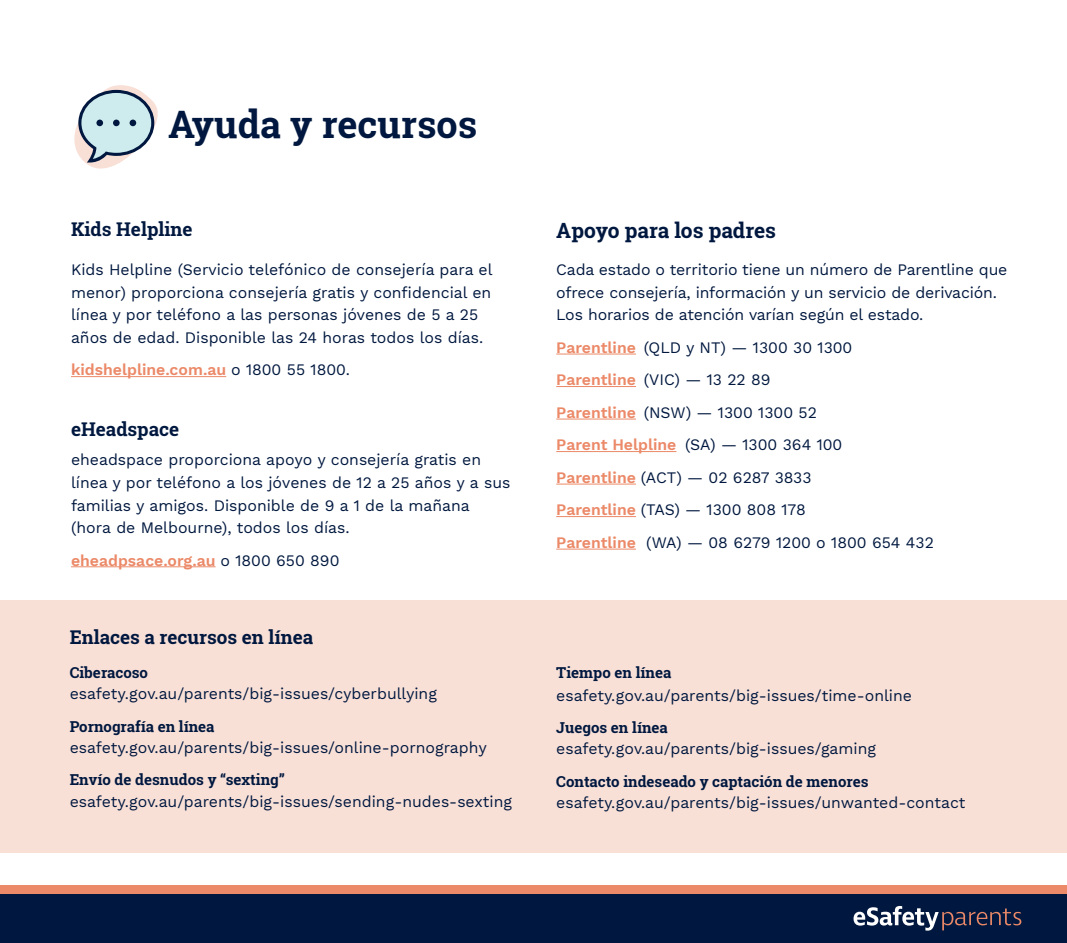
<style>
.page{position:relative;width:1067px;height:943px;background:#fff}
.page>*{position:absolute;margin:0;border:0;box-sizing:border-box;transform-origin:0 0}
.t1{font:700 37.8px "Roboto Slab";color:#00183f}
.t2{font:700 21px "Roboto Slab";color:#00183f}
.t3{font:700 18.9px "Roboto Slab";color:#00183f}
.t4{font:15.75px/22.6px "Work Sans";color:#00183f}
.t5{font:600 15.75px "Work Sans";color:#eb8968}
.t6{font:700 15.05px "Roboto Slab";color:#00183f}
.s1{font-weight:400;color:#00183f}
.s2{font-weight:600;color:#eb8968}
</style>
<div class="page">
<div style="left:0;top:893px;width:1067px;height:50px;background:#00183f"></div>
<div style="left:0;top:885px;width:1067px;height:8px;background:#eb8968"></div>
<svg style="left:853px;top:906px;width:168px;height:24px"></svg>
<div style="left:0;top:600px;width:1067px;height:252px;background:#f9e0d7"></div>
<hr style="left:71px;top:376px;width:155px;height:1px;background:#eb8968">
<hr style="left:556px;top:353px;width:80px;height:1px;background:#eb8968">
<hr style="left:556px;top:386px;width:80px;height:1px;background:#eb8968">
<hr style="left:556px;top:418px;width:80px;height:1px;background:#eb8968">
<hr style="left:556px;top:451px;width:120px;height:1px;background:#eb8968">
<hr style="left:556px;top:483px;width:80px;height:1px;background:#eb8968">
<hr style="left:556px;top:516px;width:80px;height:1px;background:#eb8968">
<hr style="left:556px;top:548px;width:80px;height:1px;background:#eb8968">
<hr style="left:71px;top:566px;width:145px;height:1px;background:#eb8968">
<svg style="left:74px;top:85px;width:84px;height:84px"></svg>
<h1 class="t1" style="left:168px;top:99px;width:310px">Ayuda y recursos</h1>
<p class="t3" style="left:71px;top:216px;width:123px">Kids Helpline</p>
<p class="t4" style="left:71px;top:259px;width:423px">Kids Helpline (Servicio telefónico de consejería para el menor) proporciona consejería gratis y confidencial en línea y por teléfono a las personas jóvenes de 5 a 25 años de edad. Disponible las 24 horas todos los días.</p>
<p class="t5" style="left:71px;top:361px;width:280px">kidshelpline.com.au <span class="s1">o 1800 55 1800.</span></p>
<p class="t3" style="left:71px;top:416px;width:110px">eHeadspace</p>
<p class="t4" style="left:71px;top:449px;width:441px">eheadspace proporciona apoyo y consejería gratis en línea y por teléfono a los jóvenes de 12 a 25 años y a sus familias y amigos. Disponible de 9 a 1 de la mañana (hora de Melbourne), todos los días.</p>
<p class="t5" style="left:71px;top:551px;width:270px">eheadpsace.org.au <span class="s1">o 1800 650 890</span></p>
<p class="t3" style="left:70px;top:624px;width:245px">Enlaces a recursos en línea</p>
<p class="t6" style="left:70px;top:662px;width:80px">Ciberacoso</p>
<p class="t4" style="left:70px;top:683px;width:369px">esafety.gov.au/parents/big-issues/cyberbullying</p>
<p class="t6" style="left:70px;top:715px;width:146px">Pornografía en línea</p>
<p class="t4" style="left:70px;top:736px;width:418px">esafety.gov.au/parents/big-issues/online-pornography</p>
<p class="t6" style="left:70px;top:769px;width:217px">Envío de desnudos y “sexting”</p>
<p class="t4" style="left:70px;top:790px;width:444px">esafety.gov.au/parents/big-issues/sending-nudes-sexting</p>
<h2 class="t2" style="left:556px;top:216px;width:221px">Apoyo para los padres</h2>
<p class="t4" style="left:556px;top:259px;width:453px">Cada estado o territorio tiene un número de Parentline que ofrece consejería, información y un servicio de derivación.<br>Los horarios de atención varían según el estado.</p>
<p class="t4" style="left:556px;top:332px;width:379px;line-height:32.6px"><span class="s2">Parentline</span> (QLD y NT) — 1300 30 1300<br><span class="s2">Parentline</span> (VIC) — 13 22 89<br><span class="s2">Parentline</span> (NSW) — 1300 1300 52<br><span class="s2">Parent Helpline</span> (SA) — 1300 364 100<br><span class="s2">Parentline</span> (ACT) — 02 6287 3833<br><span class="s2">Parentline</span> (TAS) — 1300 808 178<br><span class="s2">Parentline</span> (WA) — 08 6279 1200 o 1800 654 432</p>
<p class="t6" style="left:556px;top:662px;width:117px">Tiempo en línea</p>
<p class="t4" style="left:556px;top:684px;width:357px">esafety.gov.au/parents/big-issues/time-online</p>
<p class="t6" style="left:556px;top:717px;width:113px">Juegos en línea</p>
<p class="t4" style="left:556px;top:738px;width:321px">esafety.gov.au/parents/big-issues/gaming</p>
<p class="t6" style="left:556px;top:771px;width:314px">Contacto indeseado y captación de menores</p>
<p class="t4" style="left:556px;top:792px;width:411px">esafety.gov.au/parents/big-issues/unwanted-contact</p>
</div>
